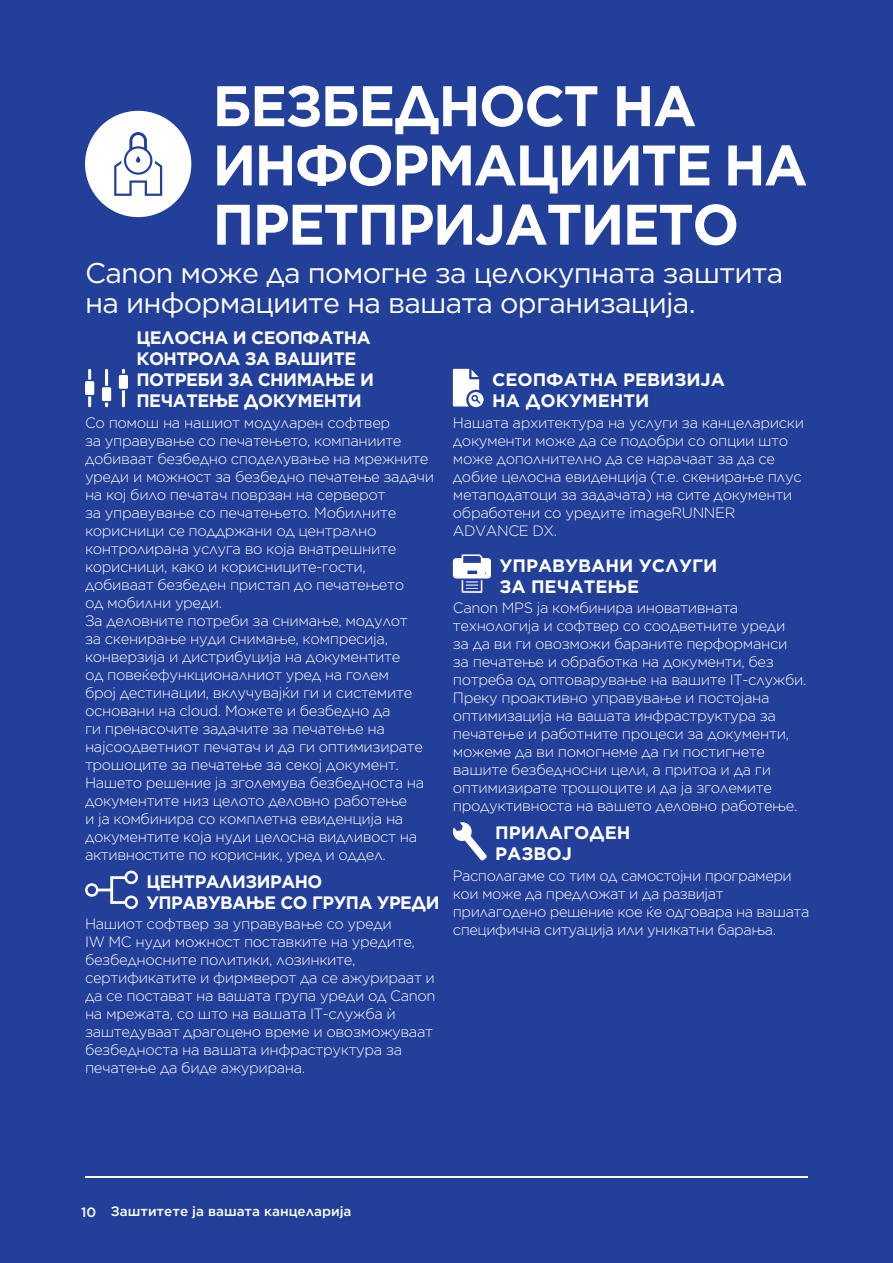
<style>
.page{position:relative;width:893px;height:1263px;background:#223f99}
.page>*{position:absolute;margin:0;border:0;box-sizing:border-box;transform-origin:0 0}
.t1{font:700 57px/59.2px "Gotham";letter-spacing:-.03em;color:#fff}
.t2{font:28.5px/30px "Gotham";letter-spacing:-.025em;color:#fff}
.Specifiation_Title{font:700 18px/21px "Gotham";letter-spacing:-.025em;color:#fff}
.Specifiation_Title-2{font:700 18px/21px "Gotham";color:#fff}
.t3{font:300 15px/18px "Gotham";letter-spacing:-.025em;color:#fff}
.t4{font:500 13.5px "Gotham";color:#fff}
</style>
<div class="page">
<hr style="left:85px;top:1176px;width:723px;height:2px;background:#fff">
<svg style="left:85px;top:369px;width:43px;height:38px"></svg>
<svg style="left:453px;top:369px;width:31px;height:38px"></svg>
<svg style="left:85px;top:871px;width:53px;height:38px"></svg>
<div style="left:85px;top:111px;width:106px;height:106px;background:#fff;border-radius:50%"></div>
<svg style="left:114px;top:132px;width:48px;height:64px"></svg>
<svg style="left:453px;top:554px;width:38px;height:39px"></svg>
<svg style="left:452px;top:822px;width:35px;height:39px"></svg>
<p class="t1" style="left:213px;top:76px;width:596px">БЕЗБЕДНОСТ НА<br>ИНФОРМАЦИИТЕ НА<br>ПРЕТПРИЈАТИЕТО</p>
<p class="t2" style="left:85px;top:257px;width:700px">Canon може да помогне за целокупната заштита на информациите на вашата организација.</p>
<p class="Specifiation_Title" style="left:136px;top:327px;width:239px">ЦЕЛОСНА И СЕОПФАТНА<br>КОНТРОЛА ЗА ВАШИТЕ<br>ПОТРЕБИ ЗА СНИМАЊЕ И<br>ПЕЧАТЕЊЕ ДОКУМЕНТИ</p>
<p class="Specifiation_Title-2" style="left:492px;top:369px;width:234px">СЕОПФАТНА РЕВИЗИЈА<br>НА ДОКУМЕНТИ</p>
<p class="t3" style="left:85px;top:413px;width:351px">Со помош на нашиот модуларен софтвер<br>за управување со печатењето, компаниите добиваат безбедно споделување на мрежните уреди и можност за безбедно печатење задачи на кој било печатач поврзан на серверот<br>за управување со печатењето. Мобилните корисници се поддржани од централно контролирана услуга во која внатрешните корисници, како и корисниците-гости, добиваат безбеден пристап до печатењето<br>од мобилни уреди.</p>
<p class="t3" style="left:85px;top:611px;width:339px">За деловните потреби за снимање, модулот за скенирање нуди снимање, компресија, конверзија и дистрибуција на документите<br>од повеќефункционалниот уред на голем број дестинации, вклучувајќи ги и системите основани на cloud. Можете и безбедно да<br>ги пренасочите задачите за печатење на најсоодветниот печатач и да ги оптимизирате трошоците за печатење за секој документ.</p>
<p class="t3" style="left:85px;top:773px;width:341px">Нашето решение ја зголемува безбедноста на документите низ целото деловно работење<br>и ја комбинира со комплетна евиденција на документите која нуди целосна видливост на активностите по корисник, уред и оддел.</p>
<p class="Specifiation_Title" style="left:146px;top:871px;width:295px">ЦЕНТРАЛИЗИРАНО<br>УПРАВУВАЊЕ СО ГРУПА УРЕДИ</p>
<p class="t3" style="left:85px;top:915px;width:352px">Нашиот софтвер за управување со уреди<br>IW MC нуди можност поставките на уредите, безбедносните политики, лозинките, сертификатите и фирмверот да се ажурираат и да се постават на вашата група уреди од Canon на мрежата, со што на вашата IT-служба ѝ заштедуваат драгоцено време и овозможуваат безбедноста на вашата инфраструктура за печатење да биде ажурирана.</p>
<p class="t3" style="left:453px;top:413px;width:353px">Нашата архитектура на услуги за канцелариски документи може да се подобри со опции што може дополнително да се нарачаат за да се добие целосна евиденција (т.е. скенирање плус метаподатоци за задачата) на сите документи обработени со уредите imageRUNNER ADVANCE DX.</p>
<p class="Specifiation_Title-2" style="left:499px;top:555px;width:219px">УПРАВУВАНИ УСЛУГИ<br>ЗА ПЕЧАТЕЊЕ</p>
<p class="t3" style="left:453px;top:598px;width:355px">Canon MPS ја комбинира иновативната технологија и софтвер со соодветните уреди<br>за да ви ги овозможи бараните перформанси за печатење и обработка на документи, без потреба од оптоварување на вашите IT-служби.<br>Преку проактивно управување и постојана оптимизација на вашата инфраструктура за печатење и работните процеси за документи, можеме да ви помогнеме да ги постигнете вашите безбедносни цели, а притоа и да ги оптимизирате трошоците и да ја зголемите продуктивноста на вашето деловно работење.</p>
<p class="Specifiation_Title-2" style="left:495px;top:822px;width:137px">ПРИЛАГОДЕН<br>РАЗВОЈ</p>
<p class="t3" style="left:453px;top:866px;width:358px">Располагаме со тим од самостојни програмери кои може да предложат и да развијат прилагодено решение кое ќе одговара на вашата специфична ситуација или уникатни барања.</p>
<p class="t4" style="left:81px;top:1203px;width:17px">10</p>
<p class="t4" style="left:111px;top:1203px;width:242px">Заштитете ја вашата канцеларија</p>
</div>
